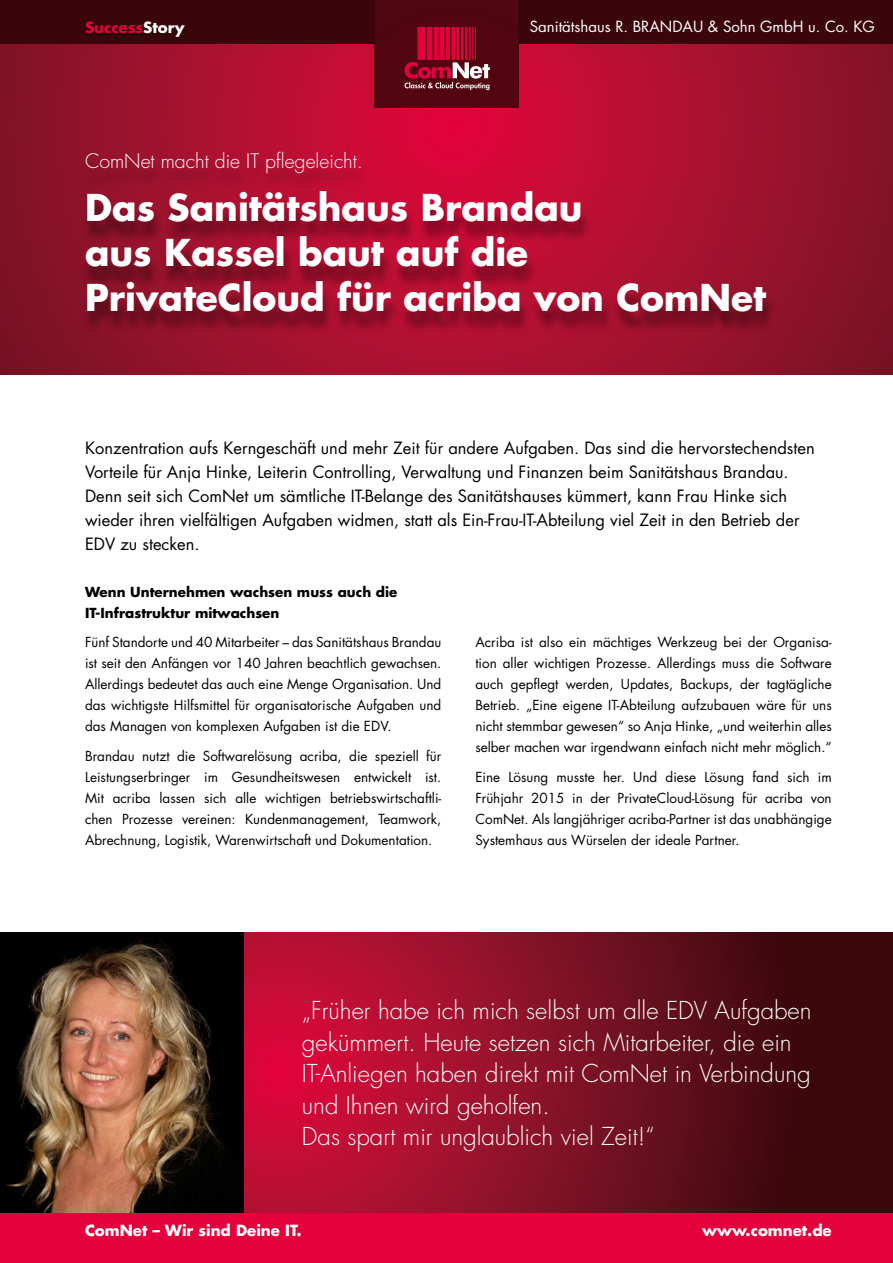
<style>
.page{position:relative;width:893px;height:1263px;background:#fff}
.page>*{position:absolute;margin:0;border:0;box-sizing:border-box;transform-origin:0 0}
.t1{font:700 36px/45px "Futura";color:#fff}
.t2{font:300 24px/31.5px "Futura";color:#fff}
.t3{font:300 19.5px "Futura";color:#fff}
.t4{font:16.5px/24px "Futura";color:#000}
.t5{font:15px "Futura";color:#fff}
.t6{font:700 15px "Futura";color:#fff}
.t7{font:700 15px "Futura";color:#e4003a}
.t8{font:13.5px/21px "Futura";color:#000;text-align:justify}
.t9{font:700 13.5px/21px "Futura";color:#000}
.s1{color:#fff}
</style>
<div class="page">
<img style="left:0;top:933px;width:244px;height:280px">
<svg style="left:0;top:44px;width:893px;height:330px;background:#9f102d"></svg>
<div style="left:81px;top:157px;width:697px;height:177px;background:#000;opacity:.4"></div>
<div style="left:0;top:0;width:374px;height:44px;background:#3b060b"></div>
<div style="left:519px;top:0;width:374px;height:44px;background:#3b060b"></div>
<div style="left:374px;top:0;width:145px;height:108px;background:#510611"></div>
<svg style="left:404px;top:27px;width:86px;height:63px"></svg>
<div style="left:83px;top:22px;width:106px;height:21px;background:#35050a"></div>
<svg style="left:244px;top:933px;width:649px;height:280px;background:#7f0d22"></svg>
<div style="left:0;top:1213px;width:893px;height:50px;background:#e4003a"></div>
<p class="t7" style="left:85px;top:17px;width:101px">Success<span class="s1">Story</span></p>
<p class="t5" style="left:530px;top:17px;width:347px">Sanitätshaus R. BRANDAU &amp; Sohn GmbH u. Co. KG</p>
<h3 class="t3" style="left:85px;top:149px;width:279px">ComNet macht die IT pflegeleicht.</h3>
<h1 class="t1" style="left:85px;top:185px;width:683px">Das Sanitätshaus Brandau<br>aus Kassel baut auf die<br>PrivateCloud für acriba von ComNet</h1>
<p class="t4" style="left:85px;top:436px;width:731px">Konzentration aufs Kerngeschäft und mehr Zeit für andere Aufgaben. Das sind die hervorstechendsten Vorteile für Anja Hinke, Leiterin Controlling, Verwaltung und Finanzen beim Sanitätshaus Brandau.<br>Denn seit sich ComNet um sämtliche IT-Belange des Sanitätshauses kümmert, kann Frau Hinke sich wieder ihren vielfältigen Aufgaben widmen, statt als Ein-Frau-IT-Abteilung viel Zeit in den Betrieb der EDV zu stecken.</p>
<p class="t9" style="left:85px;top:581px;width:314px">Wenn Unternehmen wachsen muss auch die<br>IT-Infrastruktur mitwachsen</p>
<p class="t8" style="left:85px;top:632px;width:358px">Fünf Standorte und 40 Mitarbeiter – das Sanitätshaus Brandau ist seit den Anfängen vor 140 Jahren beachtlich gewachsen.<br>Allerdings bedeutet das auch eine Menge Organisation. Und das wichtigste Hilfsmittel für organisatorische Aufgaben und das Managen von komplexen Aufgaben ist die EDV.</p>
<p class="t8" style="left:85px;top:745px;width:358px">Brandau nutzt die Softwarelösung acriba, die speziell für Leistungserbringer im Gesundheitswesen entwickelt ist.<br>Mit acriba lassen sich alle wichtigen betriebswirtschaftli&shy;chen Prozesse vereinen: Kundenmanagement, Teamwork, Abrechnung, Logistik, Warenwirtschaft und Dokumentation.</p>
<p class="t8" style="left:475px;top:632px;width:358px">Acriba ist also ein mächtiges Werkzeug bei der Organisa&shy;tion aller wichtigen Prozesse. Allerdings muss die Software auch gepflegt werden, Updates, Backups, der tagtägliche Betrieb. „Eine eigene IT-Abteilung aufzubauen wäre für uns nicht stemmbar gewesen“ so Anja Hinke, „und weiterhin alles selber machen war irgendwann einfach nicht mehr möglich.“</p>
<p class="t8" style="left:475px;top:766px;width:358px">Eine Lösung musste her. Und diese Lösung fand sich im Frühjahr 2015 in der PrivateCloud-Lösung für acriba von ComNet. Als langjähriger acriba-Partner ist das unabhängige Systemhaus aus Würselen der ideale Partner.</p>
<h2 class="t2" style="left:302px;top:995px;width:511px">„Früher habe ich mich selbst um alle EDV Aufgaben gekümmert. Heute setzen sich Mitarbeiter, die ein IT-Anliegen haben direkt mit ComNet in Verbindung und Ihnen wird geholfen.<br>Das spart mir unglaublich viel Zeit!“</h2>
<p class="t6" style="left:85px;top:1221px;width:218px">ComNet – Wir sind Deine IT.</p>
<p class="t6" style="left:702px;top:1221px;width:131px">www.comnet.de</p>
</div>
